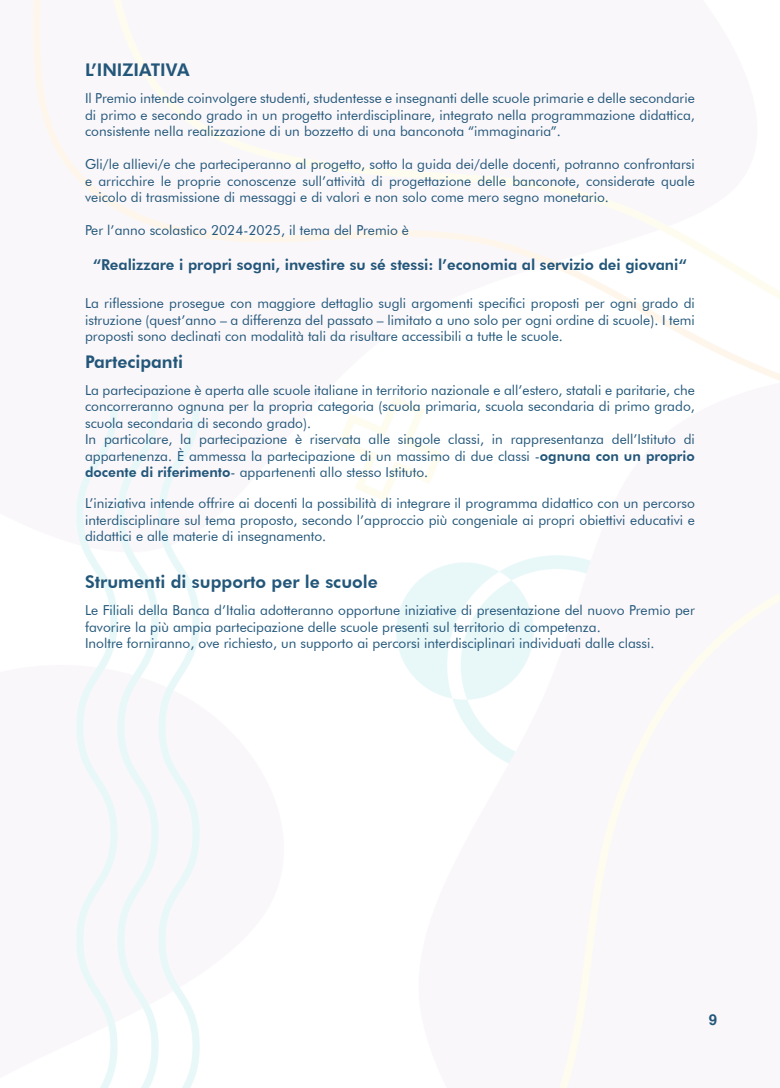
<style>
.page{position:relative;width:780px;height:1088px;background:#fff}
.page>*{position:absolute;margin:0;border:0;box-sizing:border-box;transform-origin:0 0}
.t1{font:800 17.5px "Futura BT";color:#23577a}
.t2{font:800 15px "Futura BT";color:#23577a}
.t3{font:700 15px "Helvetica";color:#23577a}
.t4{font:13.75px/16.5px "Futura BT";color:#23577a;text-align:justify}
.s1{font-weight:800}
</style>
<div class="page">
<img style="left:33px;top:0;width:747px;height:1088px">
<p class="t1" style="left:85px;top:59px;width:106px">L’INIZIATIVA</p>
<p class="t4" style="left:85px;top:90px;width:611px">Il Premio intende coinvolgere studenti, studentesse e insegnanti delle scuole primarie e delle secondarie di primo e secondo grado in un progetto interdisciplinare, integrato nella programmazione didattica, consistente nella realizzazione di un bozzetto di una banconota “immaginaria”.</p>
<p class="t4" style="left:85px;top:156px;width:611px">Gli/le allievi/e che parteciperanno al progetto, sotto la guida dei/delle docenti, potranno confrontarsi e arricchire le proprie conoscenze sull’attività di progettazione delle banconote, considerate quale veicolo di trasmissione di messaggi e di valori e non solo come mero segno monetario.</p>
<p class="t4" style="left:85px;top:222px;width:325px">Per l’anno scolastico 2024-2025, il tema del Premio è</p>
<p class="t2" style="left:93px;top:256px;width:595px">“Realizzare i propri sogni, investire su sé stessi: l’economia al servizio dei giovani“</p>
<p class="t4" style="left:85px;top:295px;width:611px">La riflessione prosegue con maggiore dettaglio sugli argomenti specifici proposti per ogni grado di istruzione (quest’anno – a differenza del passato – limitato a uno solo per ogni ordine di scuole). I temi proposti sono declinati con modalità tali da risultare accessibili a tutte le scuole.</p>
<p class="t1" style="left:85px;top:351px;width:100px">Partecipanti</p>
<p class="t4" style="left:85px;top:381px;width:611px;text-align:left">La partecipazione è aperta alle scuole italiane in territorio nazionale e all’estero, statali e paritarie, che concorreranno ognuna per la propria categoria (scuola primaria, scuola secondaria di primo grado, scuola secondaria di secondo grado).<br>In particolare, la partecipazione è riservata alle singole classi, in rappresentanza dell’Istituto di appartenenza. È ammessa la partecipazione di un massimo di due classi -<span class="s1">ognuna con un proprio docente di riferimento</span>- appartenenti allo stesso Istituto.</p>
<p class="t4" style="left:85px;top:495px;width:611px">L’iniziativa intende offrire ai docenti la possibilità di integrare il programma didattico con un percorso interdisciplinare sul tema proposto, secondo l’approccio più congeniale ai propri obiettivi educativi e didattici e alle materie di insegnamento.</p>
<p class="t1" style="left:85px;top:571px;width:294px">Strumenti di supporto per le scuole</p>
<p class="t4" style="left:85px;top:602px;width:611px;text-align:left">Le Filiali della Banca d’Italia adotteranno opportune iniziative di presentazione del nuovo Premio per favorire la più ampia partecipazione delle scuole presenti sul territorio di competenza.<br>Inoltre forniranno, ove richiesto, un supporto ai percorsi interdisciplinari individuati dalle classi.</p>
<p class="t3" style="left:708px;top:1007px;width:10px">9</p>
</div>
